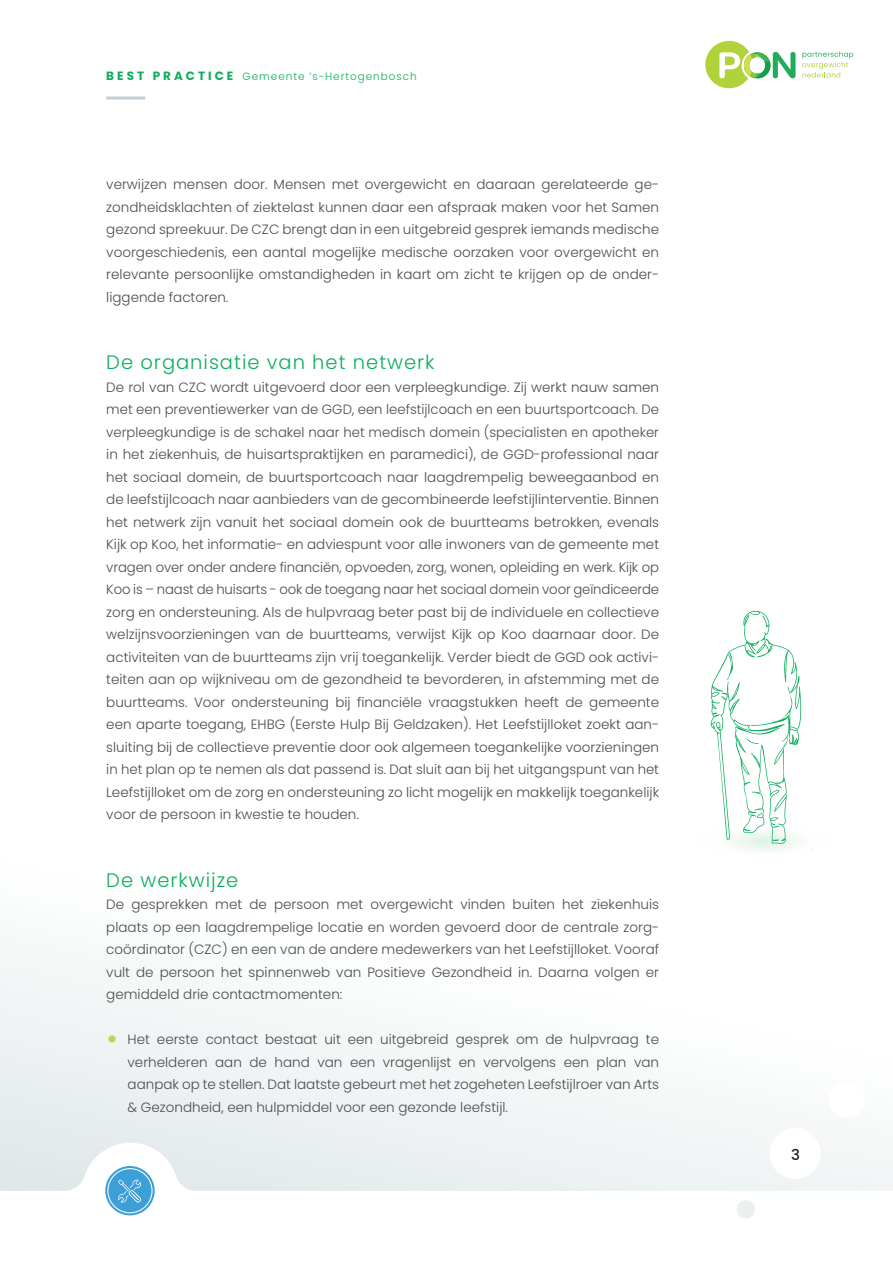
<style>
.page{position:relative;width:893px;height:1263px;background:#fff}
.page>*{position:absolute;margin:0;border:0;box-sizing:border-box;transform-origin:0 0}
.t1{font:300 19.5px "Poppins";letter-spacing:.05em;color:#0bae5b}
.t2{font:500 15px "Poppins";color:#231f20}
.t3{font:300 13.5px/22.5px "Poppins";color:#4b4c4d;text-align:justify}
.t4{font:300 10.5px "Poppins";letter-spacing:.09em;color:#0bae5b}
.s1{font-weight:700;font-size:12px}
.s2{font-weight:700;font-size:24px;color:#bcd759}
</style>
<div class="page">
<svg style="left:802px;top:51px;width:51px;height:27px"></svg>
<svg style="left:705px;top:41px;width:90px;height:47px"></svg>
<svg style="left:0;top:961px;width:893px;height:230px"></svg>
<svg style="left:736px;top:1079px;width:131px;height:140px"></svg>
<div style="left:108px;top:1169px;width:43px;height:43px;background:#3c9fd8;border-radius:50%"></div>
<div style="left:105px;top:1166px;width:50px;height:49px;border:2px solid #3c9fd8;border-radius:50%"></div>
<svg style="left:118px;top:1179px;width:24px;height:24px"></svg>
<div style="left:774px;top:1132px;width:43px;height:43px;background:#fff;border-radius:50%"></div>
<div style="left:774px;top:1132px;width:43px;height:43px;border:1px solid #fff;border-radius:50%"></div>
<hr style="left:106px;top:97px;width:39px;height:3px;background:#bfd0d4">
<svg style="left:710px;top:610px;width:102px;height:241px"></svg>
<p class="t4" style="left:106px;top:71px;width:312px"><span class="s1">B E S T P R A C T I C E</span> Gemeente ’s-Hertogenbosch</p>
<p class="t3" style="left:106px;top:173px;width:554px">verwijzen mensen door. Mensen met overgewicht en daaraan gerelateerde ge&shy;zondheidsklachten of ziektelast kunnen daar een afspraak maken voor het Samen gezond spreekuur. De CZC brengt dan in een uitgebreid gesprek iemands medische voorgeschiedenis, een aantal mogelijke medische oorzaken voor overgewicht en relevante persoonlijke omstandigheden in kaart om zicht te krijgen op de onder&shy;liggende factoren.</p>
<h1 class="t1" style="left:106px;top:351px;width:330px">De organisatie van het netwerk</h1>
<p class="t3" style="left:106px;top:376px;width:554px">De rol van CZC wordt uitgevoerd door een verpleegkundige. Zij werkt nauw samen met een preventiewerker van de GGD, een leefstijlcoach en een buurtsportcoach. De verpleegkundige is de schakel naar het medisch domein (specialisten en apotheker in het ziekenhuis, de huisartspraktijken en paramedici), de GGD-professional naar het sociaal domein, de buurtsportcoach naar laagdrempelig beweegaanbod en de leefstijlcoach naar aanbieders van de gecombineerde leefstijlinterventie. Binnen het netwerk zijn vanuit het sociaal domein ook de buurtteams betrokken, evenals Kijk op Koo, het informatie- en adviespunt voor alle inwoners van de gemeente met vragen over onder andere financiën, opvoeden, zorg, wonen, opleiding en werk. Kijk op Koo is – naast de huisarts - ook de toegang naar het sociaal domein voor geïndiceerde zorg en ondersteuning. Als de hulpvraag beter past bij de individuele en collectieve welzijnsvoorzieningen van de buurtteams, verwijst Kijk op Koo daarnaar door. De activiteiten van de buurtteams zijn vrij toegankelijk. Verder biedt de GGD ook activi&shy;teiten aan op wijkniveau om de gezondheid te bevorderen, in afstemming met de buurtteams. Voor ondersteuning bij financiële vraagstukken heeft de gemeente een aparte toegang, EHBG (Eerste Hulp Bij Geldzaken). Het Leefstijlloket zoekt aan&shy;sluiting bij de collectieve preventie door ook algemeen toegankelijke voorzieningen in het plan op te nemen als dat passend is. Dat sluit aan bij het uitgangspunt van het Leefstijlloket om de zorg en ondersteuning zo licht mogelijk en makkelijk toegankelijk voor de persoon in kwestie te houden.</p>
<h1 class="t1" style="left:106px;top:868px;width:134px">De werkwijze</h1>
<p class="t3" style="left:106px;top:893px;width:554px">De gesprekken met de persoon met overgewicht vinden buiten het ziekenhuis plaats op een laagdrempelige locatie en worden gevoerd door de centrale zorg&shy;coördinator (CZC) en een van de andere medewerkers van het Leefstijlloket. Vooraf vult de persoon het spinnenweb van Positieve Gezondheid in. Daarna volgen er gemiddeld drie contactmomenten:</p>
<p class="t3" style="left:128px;top:1028px;width:533px;text-indent:-21px"><span class="s2">•</span> Het eerste contact bestaat uit een uitgebreid gesprek om de hulpvraag te verhelderen aan de hand van een vragenlijst en vervolgens een plan van aanpak op te stellen. Dat laatste gebeurt met het zogeheten Leefstijlroer van Arts &amp; Gezondheid, een hulpmiddel voor een gezonde leefstijl.</p>
<p class="t2" style="left:791px;top:1146px;width:10px">3</p>
</div>
